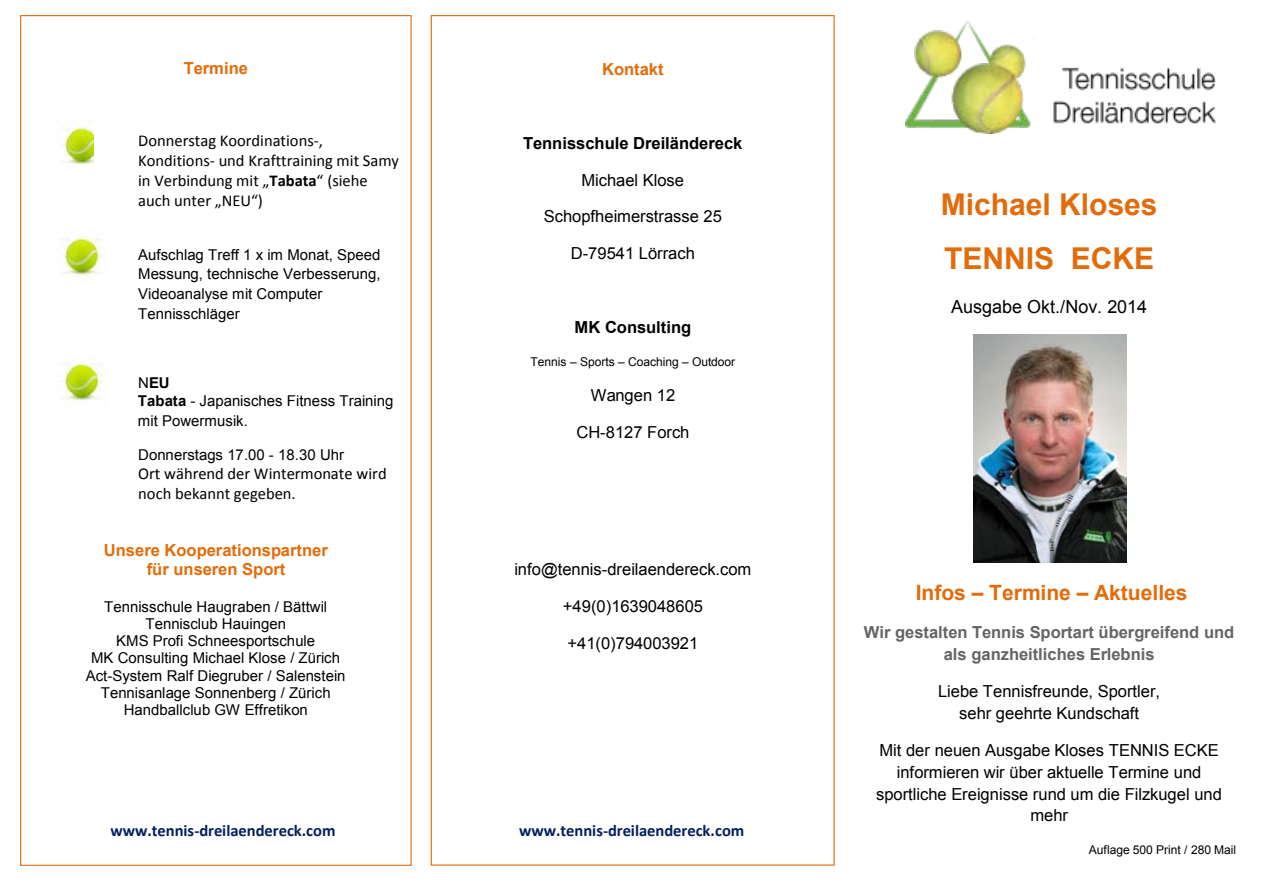
<style>
.page{position:relative;width:1263px;height:893px;background:#fff}
.page>*{position:absolute;margin:0;border:0;box-sizing:border-box;transform-origin:0 0}
.t1{font:700 30px/54.8px "Arial";color:#e36c0a}
.t2{font:700 21px "Arial";color:#e36c0a}
.t3{font:18px "Arial";color:#000}
.t4{font:16.5px/21.8px "Arial";color:#000;text-align:center}
.t5{font:16.5px/20.1px "Calibri";color:#000}
.t6{font:700 16.5px/21.8px "Arial";color:#646567;text-align:center}
.t7{font:700 16.5px "Calibri";letter-spacing:-.005em;color:#002060}
.t8{font:700 16.5px/18.9px "Arial";color:#e36c0a;text-align:center}
.t9{font:700 16.5px "Arial";color:#000}
.t10{font:15px/17.2px "Arial";color:#000}
.t11{font:12px "Arial";letter-spacing:-.005em;color:#000}
.s1{font-weight:700}
.s2{font-style:inherit}
</style>
<div class="page">
<img style="left:905px;top:21px;width:310px;height:113px">
<img style="left:974px;top:335px;width:153px;height:227px">
<img style="left:57px;top:121px;width:36px;height:48px">
<img style="left:57px;top:234px;width:50px;height:47px">
<img style="left:57px;top:357px;width:50px;height:49px">
<p class="t8" style="left:184px;top:59px;width:66px">Termine</p>
<p class="t5" style="left:138px;top:130px;width:262px">Donnerstag Koordinations-,<br>Konditions- und Krafttraining mit Samy in Verbindung mit „<span class="s1">Tabata</span>“ (siehe auch unter „NEU“)</p>
<p class="t10" style="left:138px;top:245px;width:244px;line-height:19.8px">Aufschlag Treff 1 x im Monat, Speed<br>Messung, technische Verbesserung,<br>Videoanalyse mit Computer<br>Tennisschläger</p>
<p class="t10" style="left:138px;top:374px;width:257px">N<span class="s1">EU<br>Tabata</span> - Japanisches Fitness Training</p>
<p class="t10" style="left:138px;top:412px;width:112px">mit Powermusik.</p>
<p class="t10" style="left:138px;top:446px;width:207px">Donnerstags 17.00 - 18.30 Uhr</p>
<p class="t5" style="left:138px;top:464px;width:250px">Ort während der Wintermonate wird noch bekannt gegeben.</p>
<p class="t8" style="left:104px;top:541px;width:225px">Unsere Kooperationspartner für unseren Sport</p>
<p class="t10" style="left:86px;top:598px;width:261px;text-align:center">Tennisschule Haugraben / Bättwil<br>Tennisclub Hauingen<br>KMS Profi Schneesportschule<br>MK Consulting Michael Klose / Zürich<br>Act-System Ralf Diegruber / Salenstein<br>Tennisanlage Sonnenberg / Zürich<br>Handballclub GW Effretikon</p>
<p class="t8" style="left:602px;top:60px;width:63px">Kontakt</p>
<p class="t9" style="left:523px;top:132px;width:221px">Tennisschule Dreiländereck</p>
<p class="t4" style="left:581px;top:169px;width:104px">Michael Klose</p>
<p class="t4" style="left:544px;top:206px;width:180px">Schopfheimerstrasse 25</p>
<p class="t4" style="left:571px;top:243px;width:126px">D-79541 Lörrach</p>
<p class="t9" style="left:575px;top:316px;width:118px">MK Consulting</p>
<p class="t11" style="left:530px;top:354px;width:206px">Tennis <span class="s2">–</span> Sports <span class="s2">–</span> Coaching <span class="s2">–</span> Outdoor</p>
<p class="t4" style="left:591px;top:384px;width:86px">Wangen 12</p>
<p class="t4" style="left:576px;top:421px;width:115px">CH-8127 Forch</p>
<p class="t4" style="left:514px;top:558px;width:238px">info@tennis-dreilaendereck.com</p>
<p class="t4" style="left:563px;top:595px;width:142px">+49(0)1639048605</p>
<p class="t4" style="left:567px;top:632px;width:132px">+41(0)794003921</p>
<p class="t7" style="left:110px;top:820px;width:227px">www.tennis-dreilaendereck.com</p>
<p class="t7" style="left:519px;top:820px;width:227px">www.tennis-dreilaendereck.com</p>
<h1 class="t1" style="left:941px;top:178px;width:218px">Michael Kloses<br>TENNIS ECKE</h1>
<p class="t3" style="left:951px;top:295px;width:198px">Ausgabe Okt./Nov. 2014</p>
<h2 class="t2" style="left:916px;top:579px;width:273px">Infos <span class="s2">–</span> Termine <span class="s2">–</span> Aktuelles</h2>
<p class="t6" style="left:864px;top:622px;width:372px">Wir gestalten Tennis Sportart übergreifend und als ganzheitliches Erlebnis</p>
<p class="t4" style="left:938px;top:681px;width:223px">Liebe Tennisfreunde, Sportler, sehr geehrte Kundschaft</p>
<p class="t4" style="left:876px;top:739px;width:347px">Mit der neuen Ausgabe Kloses TENNIS ECKE informieren wir über aktuelle Termine und sportliche Ereignisse rund um die Filzkugel und mehr</p>
<p class="t11" style="left:1089px;top:842px;width:149px">Auflage 500 Print / 280 Mail</p>
</div>
